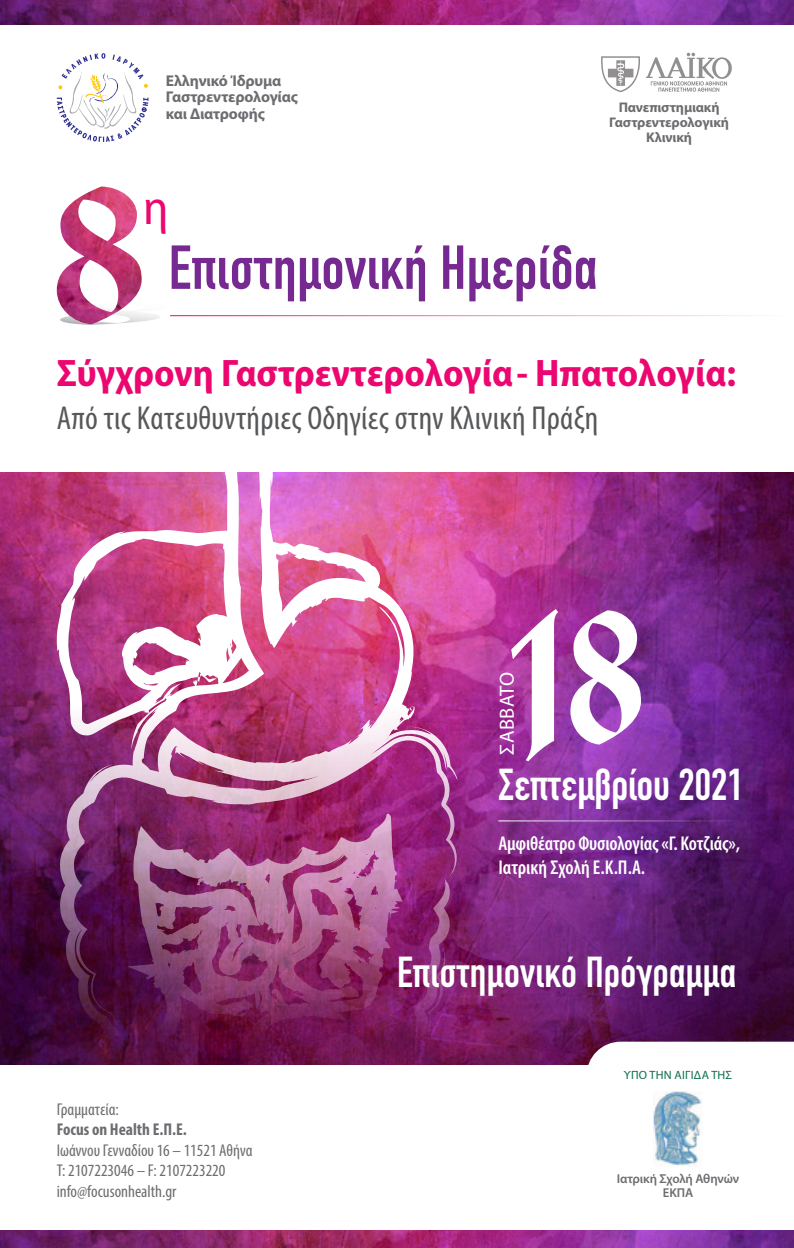
<style>
.page{position:relative;width:794px;height:1248px;background:#fff}
.page>*{position:absolute;margin:0;border:0;box-sizing:border-box;transform-origin:0 0}
.t1{font:700 61px "DIN Condensed";letter-spacing:.01em;color:#762a91}
.t2{font:semi-condensed 49.8px "Myriad Pro";color:#ec066f}
.t3{font:700 44px "DIN Condensed";color:#fff}
.t4{font:700 42.6px "DIN Condensed";letter-spacing:.01em;color:#fff}
.t5{font:700 semi-condensed 38.4px "Myriad Pro";color:#ec066f}
.t6{font:condensed 33.2px "Myriad Pro";letter-spacing:.01em;color:#57585a}
.t7{font:20.4px "Myriad Pro";letter-spacing:.02em;color:#fff}
.t8{font:600 condensed 20px/24px "Myriad Pro";letter-spacing:-.01em;color:#fff}
.t9{font:condensed 17.2px "Myriad Pro";color:#6c6d70}
.t10{font:700 condensed 17.2px "Myriad Pro";color:#6c6d70}
.t11{font:700 15.6px/16.8px "Myriad Pro";letter-spacing:-.01em;color:#6c6d70}
.t12{font:700 14px/15px "Myriad Pro";letter-spacing:-.01em;color:#6c6d70;text-align:center}
.t13{font:600 12.8px/13.8px "Myriad Pro";letter-spacing:-.01em;color:#6c6d70;text-align:center}
.t14{font:12px "Myriad Pro";letter-spacing:.02em;color:#0c6e51}
</style>
<div class="page">
<img style="left:0;top:0;width:794px;height:25px">
<img style="left:0;top:1230px;width:794px;height:17px">
<svg style="left:57px;top:53px;width:91px;height:89px"></svg>
<svg style="left:601px;top:53px;width:131px;height:40px"></svg>
<img style="left:0;top:473px;width:794px;height:591px">
<img style="left:60px;top:726px;width:397px;height:338px">
<svg style="left:131px;top:473px;width:283px;height:57px;background:#de70b5"></svg>
<img style="left:57px;top:530px;width:358px;height:275px">
<img style="left:127px;top:825px;width:276px;height:197px">
<svg style="left:511px;top:609px;width:130px;height:152px"></svg>
<hr style="left:498px;top:820px;width:241px;height:1px;background:#fff">
<hr style="left:170px;top:315px;width:621px;height:1px;background:#ec066f">
<svg style="left:56px;top:287px;width:126px;height:38px"></svg>
<img style="left:57px;top:186px;width:85px;height:138px">
<svg style="left:586px;top:1041px;width:208px;height:24px"></svg>
<img style="left:653px;top:1091px;width:49px;height:75px">
<p class="t11" style="left:166px;top:71px;width:134px">Ελληνικό Ίδρυμα<br>Γαστρεντερολογίας και Διατροφής</p>
<p class="t12" style="left:609px;top:99px;width:121px">Πανεπιστημιακή<br>Γαστρεντερολογική<br>Κλινική</p>
<p class="t2" style="left:143px;top:180px;width:27px">η</p>
<p class="t1" style="left:169px;top:226px;width:430px">Επιστημονική Ημερίδα</p>
<p class="t5" style="left:57px;top:348px;width:681px">Σύγχρονη Γαστρεντερολογία - Ηπατολογία:</p>
<p class="t6" style="left:57px;top:398px;width:543px">Από τις Κατευθυντήριες Οδηγίες στην Κλινική Πράξη</p>
<p class="t7" style="left:494px;top:754px;width:84px;rotate:-90deg">ΣΆΒΒΑΤΟ</p>
<p class="t3" style="left:498px;top:754px;width:247px">Σεπτεμβρίου 2021</p>
<p class="t8" style="left:498px;top:831px;width:243px">Αμφιθέατρο Φυσιολογίας «Γ. Κοτζιάς»,<br>Ιατρική Σχολή Ε.Κ.Π.Α.</p>
<p class="t4" style="left:397px;top:943px;width:340px">Επιστημονικό Πρόγραμμα</p>
<p class="t9" style="left:57px;top:1098px;width:64px">Γραμματεία:</p>
<p class="t10" style="left:57px;top:1118px;width:132px">Focus on Health Ε.Π.Ε.</p>
<p class="t9" style="left:57px;top:1139px;width:197px">Ιωάννου Γενναδίου 16 – 11521 Αθήνα</p>
<p class="t9" style="left:57px;top:1160px;width:170px">Τ: 2107223046 – F: 2107223220</p>
<p class="t9" style="left:57px;top:1180px;width:121px">info@focusonhealth.gr</p>
<p class="t14" style="left:624px;top:1067px;width:110px">ΥΠΌ ΤΗΝ ΑΙΓΊΔΑ ΤΗΣ</p>
<p class="t13" style="left:617px;top:1171px;width:124px">Ιατρική Σχολή Αθηνών<br>ΕΚΠΑ</p>
</div>
